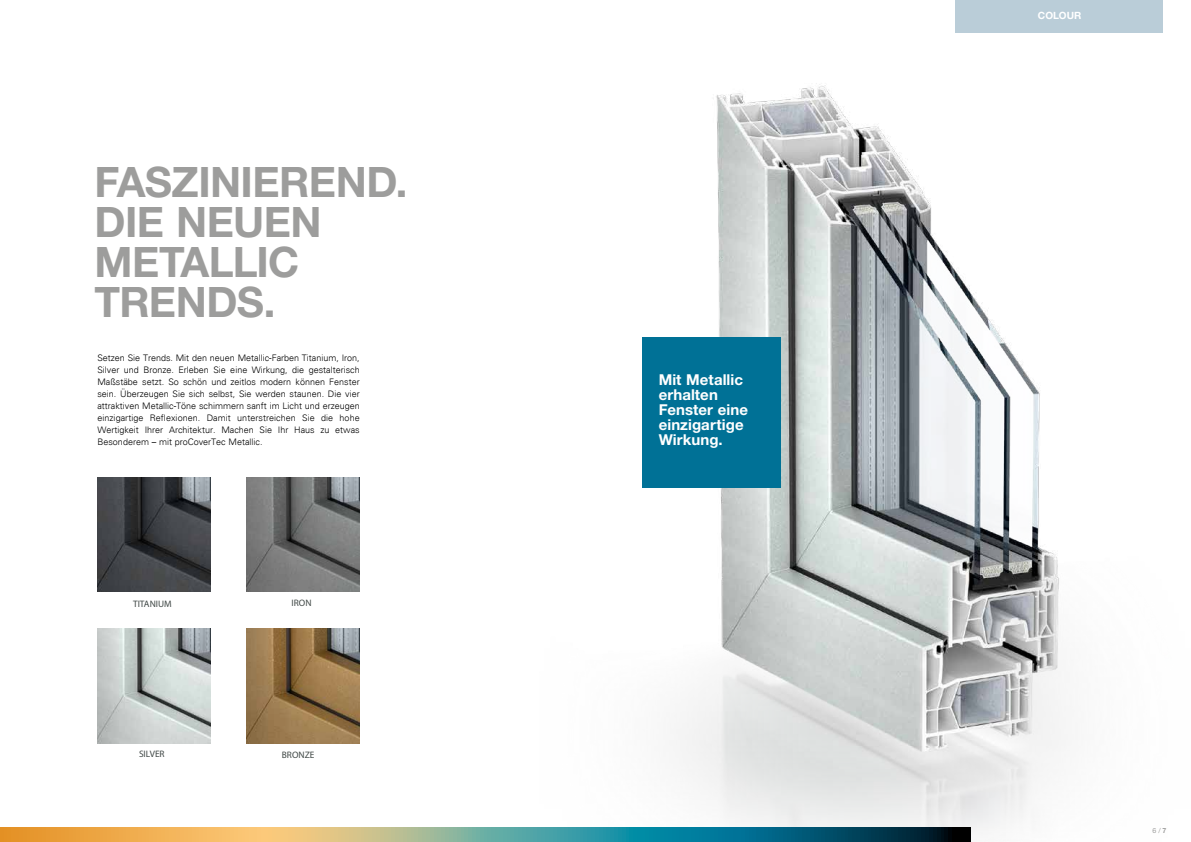
<style>
.page{position:relative;width:1191px;height:842px;background:#fff}
.page>*{position:absolute;margin:0;border:0;box-sizing:border-box;transform-origin:0 0}
.t1{font:700 42px/40px "Helvetica Neue CE";letter-spacing:-.015em;color:#9d9d9c}
.t2{font:700 15px/15px "Helvetica Neue CE";letter-spacing:.005em;color:#fff}
.t3{font:700 10px "Helvetica Neue CE";color:#fff}
.t4{font:9.4px "Myriad Pro";color:#404846}
.t5{font:300 9px/12px "Univers";color:#000;text-align:justify}
.t6{font:7px "Helvetica Neue CE";color:#9d9d9c}
.s1{font-weight:700}
</style>
<div class="page">
<img style="left:529px;top:83px;width:532px;height:759px">
<div style="left:955px;top:0;width:207px;height:32px;background:#bacdd8"></div>
<div style="left:643px;top:337px;width:138px;height:151px;background:#007196"></div>
<img style="left:247px;top:478px;width:113px;height:114px">
<img style="left:97px;top:629px;width:114px;height:114px">
<img style="left:247px;top:629px;width:113px;height:114px">
<img style="left:97px;top:478px;width:114px;height:114px">
<svg style="left:0;top:828px;width:970px;height:14px;background:#779075"></svg>
<h1 class="t1" style="left:95px;top:162px;width:314px">FASZINIEREND.<br>DIE NEUEN<br>METALLIC<br>TRENDS.</h1>
<p class="t5" style="left:97px;top:352px;width:264px">Setzen Sie Trends. Mit den neuen Metallic-Farben Titanium, Iron, Silver und Bronze. Erleben Sie eine Wirkung, die gestalterisch Maßstäbe setzt. So schön und zeitlos modern können Fenster sein. Überzeugen Sie sich selbst, Sie werden staunen. Die vier attraktiven Metallic-Töne schimmern sanft im Licht und erzeugen einzigartige Reflexionen. Damit unterstreichen Sie die hohe Wertigkeit Ihrer Architektur. Machen Sie Ihr Haus zu etwas Besonderem – mit proCoverTec Metallic.</p>
<p class="t4" style="left:133px;top:598px;width:40px">TITANIUM</p>
<p class="t4" style="left:291px;top:597px;width:21px">IRON</p>
<p class="t4" style="left:139px;top:748px;width:27px">SILVER</p>
<p class="t4" style="left:282px;top:749px;width:34px">BRONZE</p>
<h2 class="t2" style="left:658px;top:373px;width:91px">Mit Metallic erhalten<br>Fenster eine einzigartige<br>Wirkung.</h2>
<p class="t3" style="left:1038px;top:9px;width:45px">COLOUR</p>
<p class="t6" style="left:1152px;top:827px;width:15px">6 /<span class="s1">7</span></p>
</div>
